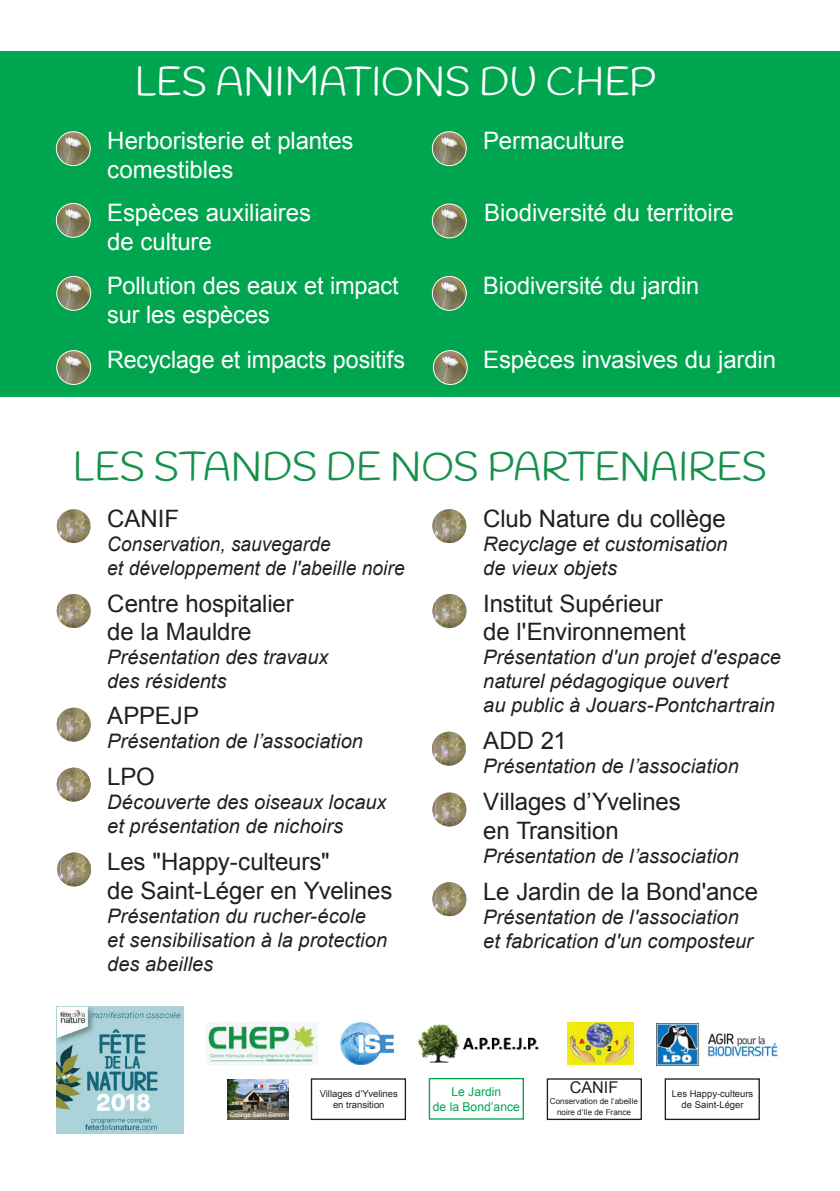
<style>
.page{position:relative;width:840px;height:1191px;background:#fff}
.page>*{position:absolute;margin:0;border:0;box-sizing:border-box;transform-origin:0 0}
.t1{font:40px "Handlee";color:#15914b}
.t2{font:40px "Handlee";color:#fff}
.t3{font:24px/28.8px "Arial";letter-spacing:-.005em;color:#fff}
.t4{font:24px/28.8px "Arial";letter-spacing:-.005em;color:#231f20}
.t5{font:italic 20px/24px "Arial";color:#231f20}
.t6{font:italic 20px/24px "Arial";color:#231f20;scale:.95 1}
.t7{font:16.2px "Arial";color:#231f20}
.t8{font:12.2px/14.6px "Arial";color:#00a54f;text-align:center}
.t9{font:9.4px/11.4px "Arial";color:#231f20;text-align:center}
.t10{font:8px/10.8px "Arial";color:#231f20;text-align:center}
.t11{font:6.8px "Arial";color:#fff;scale:.9 1}
</style>
<div class="page">
<div style="left:0;top:51px;width:839px;height:346px;background:#00a54f"></div>
<img style="left:56px;top:132px;width:34px;height:34px;border-radius:17px">
<div style="left:56px;top:131px;width:35px;height:35px;border:1px solid #fff;border-radius:50%"></div>
<img style="left:432px;top:132px;width:34px;height:34px;border-radius:17px">
<div style="left:431px;top:131px;width:35px;height:35px;border:1px solid #fff;border-radius:50%"></div>
<img style="left:56px;top:203px;width:34px;height:34px;border-radius:17px">
<div style="left:56px;top:203px;width:35px;height:35px;border:1px solid #fff;border-radius:50%"></div>
<img style="left:432px;top:204px;width:34px;height:34px;border-radius:17px">
<div style="left:431px;top:203px;width:35px;height:35px;border:1px solid #fff;border-radius:50%"></div>
<img style="left:57px;top:276px;width:34px;height:34px;border-radius:17px">
<div style="left:56px;top:276px;width:35px;height:35px;border:1px solid #fff;border-radius:50%"></div>
<img style="left:432px;top:276px;width:34px;height:34px;border-radius:17px">
<div style="left:431px;top:276px;width:35px;height:35px;border:1px solid #fff;border-radius:50%"></div>
<img style="left:57px;top:350px;width:34px;height:34px;border-radius:17px">
<div style="left:56px;top:350px;width:35px;height:35px;border:1px solid #fff;border-radius:50%"></div>
<img style="left:433px;top:350px;width:34px;height:34px;border-radius:17px">
<div style="left:432px;top:350px;width:35px;height:35px;border:1px solid #fff;border-radius:50%"></div>
<img style="left:57px;top:509px;width:34px;height:34px;border-radius:17px">
<img style="left:57px;top:594px;width:34px;height:34px;border-radius:17px">
<img style="left:57px;top:707px;width:34px;height:34px;border-radius:17px">
<img style="left:57px;top:767px;width:34px;height:34px;border-radius:17px">
<img style="left:432px;top:509px;width:34px;height:34px;border-radius:17px">
<img style="left:432px;top:594px;width:34px;height:34px;border-radius:17px">
<img style="left:432px;top:731px;width:33px;height:34px;border-radius:17px">
<img style="left:432px;top:792px;width:34px;height:34px;border-radius:17px">
<img style="left:567px;top:1023px;width:66px;height:41px">
<img style="left:656px;top:1023px;width:122px;height:42px">
<img style="left:418px;top:1024px;width:121px;height:39px">
<img style="left:206px;top:1023px;width:111px;height:41px">
<img style="left:57px;top:1006px;width:127px;height:127px">
<img style="left:340px;top:1023px;width:53px;height:41px">
<div style="left:546px;top:1078px;width:95px;height:42px;border:1px solid #231f20"></div>
<div style="left:664px;top:1078px;width:95px;height:42px;border:1px solid #231f20"></div>
<div style="left:310px;top:1078px;width:96px;height:42px;border:1px solid #231f20"></div>
<img style="left:227px;top:1079px;width:61px;height:40px">
<div style="left:428px;top:1078px;width:95px;height:41px;background:#fff;border:1px solid #00a54f"></div>
<img style="left:57px;top:852px;width:34px;height:34px;border-radius:17px">
<img style="left:432px;top:882px;width:34px;height:34px;border-radius:17px">
<h1 class="t2" style="left:135px;top:58px;width:522px">LES ANIMATIONS DU CHEP</h1>
<p class="t3" style="left:107px;top:126px;width:248px">Herboristerie et plantes comestibles</p>
<p class="t3" style="left:483px;top:126px;width:143px">Permaculture</p>
<p class="t3" style="left:107px;top:199px;width:205px">Espèces auxiliaires</p>
<p class="t3" style="left:484px;top:199px;width:251px">Biodiversité du territoire</p>
<p class="t3" style="left:107px;top:228px;width:106px">de culture</p>
<p class="t3" style="left:107px;top:271px;width:293px">Pollution des eaux et impact</p>
<p class="t3" style="left:483px;top:271px;width:217px">Biodiversité du jardin</p>
<p class="t3" style="left:107px;top:300px;width:164px">sur les espèces</p>
<p class="t3" style="left:107px;top:345px;width:299px">Recyclage et impacts positifs</p>
<p class="t3" style="left:483px;top:345px;width:294px">Espèces invasives du jardin</p>
<h1 class="t1" style="left:73px;top:442px;width:695px">LES STANDS DE NOS PARTENAIRES</h1>
<p class="t4" style="left:107px;top:504px;width:73px">CANIF</p>
<p class="t6" style="left:107px;top:532px;width:314px">Conservation, sauvegarde<br>et développement de l'abeille noire</p>
<p class="t4" style="left:107px;top:589px;width:188px">Centre hospitalier de la Mauldre</p>
<p class="t5" style="left:107px;top:645px;width:222px">Présentation des travaux des résidents</p>
<p class="t4" style="left:107px;top:702px;width:93px">APPEJP</p>
<p class="t5" style="left:107px;top:729px;width:257px">Présentation de l’association</p>
<p class="t4" style="left:107px;top:762px;width:49px">LPO</p>
<p class="t5" style="left:107px;top:790px;width:281px">Découverte des oiseaux locaux et présentation de nichoirs</p>
<p class="t4" style="left:107px;top:847px;width:286px">Les "Happy-culteurs"<br>de Saint-Léger en Yvelines</p>
<p class="t5" style="left:107px;top:904px;width:281px">Présentation du rucher-école et sensibilisation à la protection des abeilles</p>
<p class="t4" style="left:483px;top:504px;width:244px">Club Nature du collège</p>
<p class="t5" style="left:483px;top:532px;width:246px">Recyclage et customisation de vieux objets</p>
<p class="t4" style="left:483px;top:589px;width:204px">Institut Supérieur de l'Environnement</p>
<p class="t5" style="left:483px;top:645px;width:299px">Présentation d'un projet d'espace naturel pédagogique ouvert<br>au public à Jouars-Pontchartrain</p>
<p class="t4" style="left:483px;top:726px;width:85px">ADD 21</p>
<p class="t5" style="left:483px;top:754px;width:257px">Présentation de l’association</p>
<p class="t4" style="left:483px;top:787px;width:199px">Villages d’Yvelines en Transition</p>
<p class="t5" style="left:483px;top:844px;width:257px">Présentation de l’association</p>
<p class="t4" style="left:483px;top:877px;width:276px">Le Jardin de la Bond'ance</p>
<p class="t5" style="left:483px;top:905px;width:271px">Présentation de l'association et fabrication d'un composteur</p>
<p class="t11" style="left:230px;top:1110px;width:63px">Collège Saint-Simon</p>
<p class="t9" style="left:319px;top:1088px;width:80px">Villages d’Yvelines en transition</p>
<p class="t8" style="left:432px;top:1084px;width:89px">Le Jardin<br>de la Bond’ance</p>
<p class="t7" style="left:569px;top:1077px;width:50px">CANIF</p>
<p class="t10" style="left:549px;top:1096px;width:90px">Conservation de l’abeille noire d’Ile de France</p>
<p class="t9" style="left:671px;top:1088px;width:83px">Les Happy-culteurs de Saint-Léger</p>
</div>
